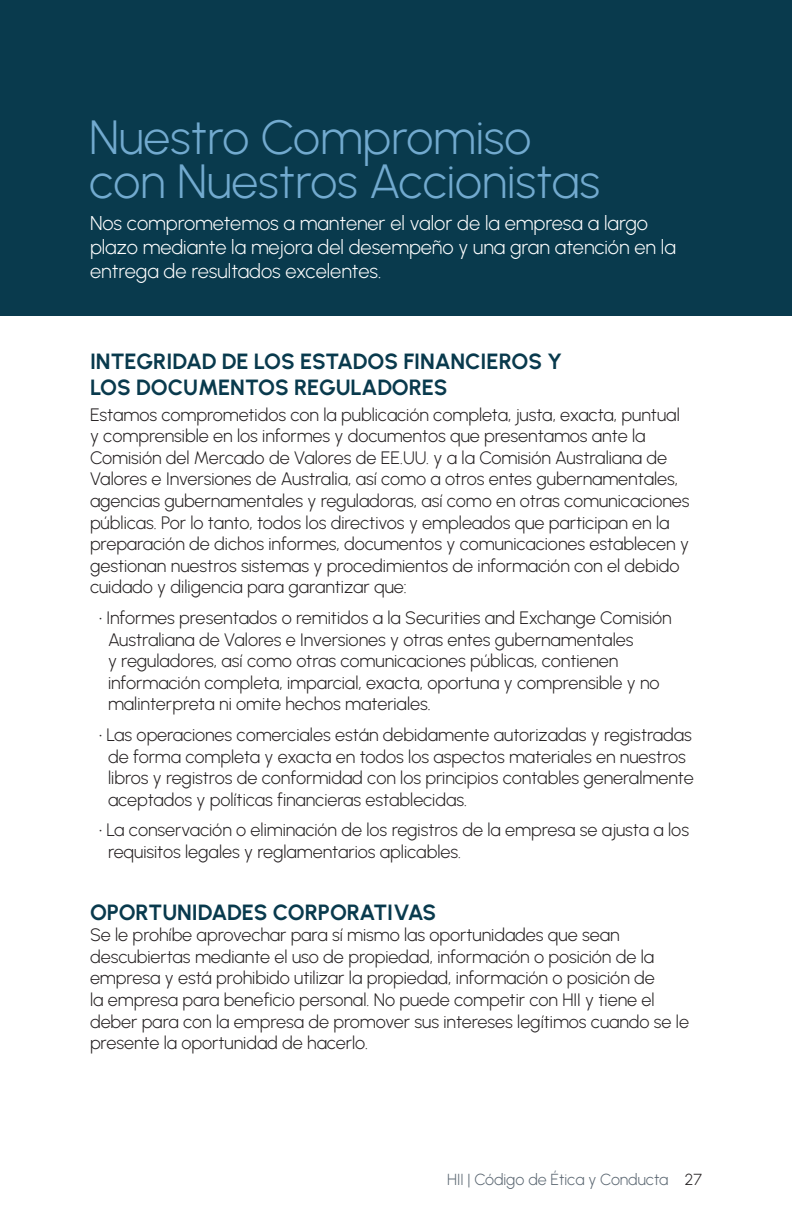
<style>
.page{position:relative;width:792px;height:1224px;background:#fff}
.page>*{position:absolute;margin:0;border:0;box-sizing:border-box;transform-origin:0 0}
.t1{font:300 48px "Urbanist";color:#72aacf}
.t2{font:700 22px "Urbanist";letter-spacing:-.01em;color:#093a4d}
.t3{font:300 20px/24px "Urbanist";letter-spacing:-.005em;color:#fff}
.t4{font:300 18px/21.6px "Urbanist";letter-spacing:-.005em;color:#231f20}
.t5{font:300 16px "Urbanist";color:#5a6671}
.s1{color:#231f20}
</style>
<div class="page">
<div style="left:0;top:0;width:792px;height:315px;background:#093a4d"></div>
<p class="t1" style="left:89px;top:106px;width:444px">Nuestro Compromiso</p>
<p class="t1" style="left:89px;top:150px;width:512px">con Nuestros Accionistas</p>
<p class="t3" style="left:90px;top:210px;width:587px">Nos comprometemos a mantener el valor de la empresa a largo plazo mediante la mejora del desempeño y una gran atención en la entrega de resultados excelentes.</p>
<p class="t2" style="left:90px;top:346px;width:473px">INTEGRIDAD DE LOS ESTADOS FINANCIEROS Y</p>
<p class="t2" style="left:90px;top:372px;width:359px">LOS DOCUMENTOS REGULADORES</p>
<p class="t4" style="left:90px;top:403px;width:601px">Estamos comprometidos con la publicación completa, justa, exacta, puntual y comprensible en los informes y documentos que presentamos ante la Comisión del Mercado de Valores de EE.UU. y a la Comisión Australiana de Valores e Inversiones de Australia, así como a otros entes gubernamentales, agencias gubernamentales y reguladoras, así como en otras comunicaciones públicas. Por lo tanto, todos los directivos y empleados que participan en la preparación de dichos informes, documentos y comunicaciones establecen y gestionan nuestros sistemas y procedimientos de información con el debido cuidado y diligencia para garantizar que:</p>
<p class="t4" style="left:108px;top:607px;width:565px;text-indent:-9px">• Informes presentados o remitidos a la Securities and Exchange Comisión Australiana de Valores e Inversiones y otras entes gubernamentales<br>y reguladores, así como otras comunicaciones públicas, contienen información completa, imparcial, exacta, oportuna y comprensible y no malinterpreta ni omite hechos materiales.</p>
<p class="t4" style="left:108px;top:724px;width:587px;text-indent:-9px">• Las operaciones comerciales están debidamente autorizadas y registradas de forma completa y exacta en todos los aspectos materiales en nuestros libros y registros de conformidad con los principios contables generalmente aceptados y políticas financieras establecidas.</p>
<p class="t4" style="left:108px;top:819px;width:583px;text-indent:-9px">• La conservación o eliminación de los registros de la empresa se ajusta a los requisitos legales y reglamentarios aplicables.</p>
<p class="t2" style="left:90px;top:897px;width:348px">OPORTUNIDADES CORPORATIVAS</p>
<p class="t4" style="left:90px;top:924px;width:601px">Se le prohíbe aprovechar para sí mismo las oportunidades que sean descubiertas mediante el uso de propiedad, información o posición de la empresa y está prohibido utilizar la propiedad, información o posición de<br>la empresa para beneficio personal. No puede competir con HII y tiene el deber para con la empresa de promover sus intereses legítimos cuando se le presente la oportunidad de hacerlo.</p>
<p class="t5" style="left:447px;top:1169px;width:256px">HII | Código de Ética y Conducta <span class="s1">27</span></p>
</div>
